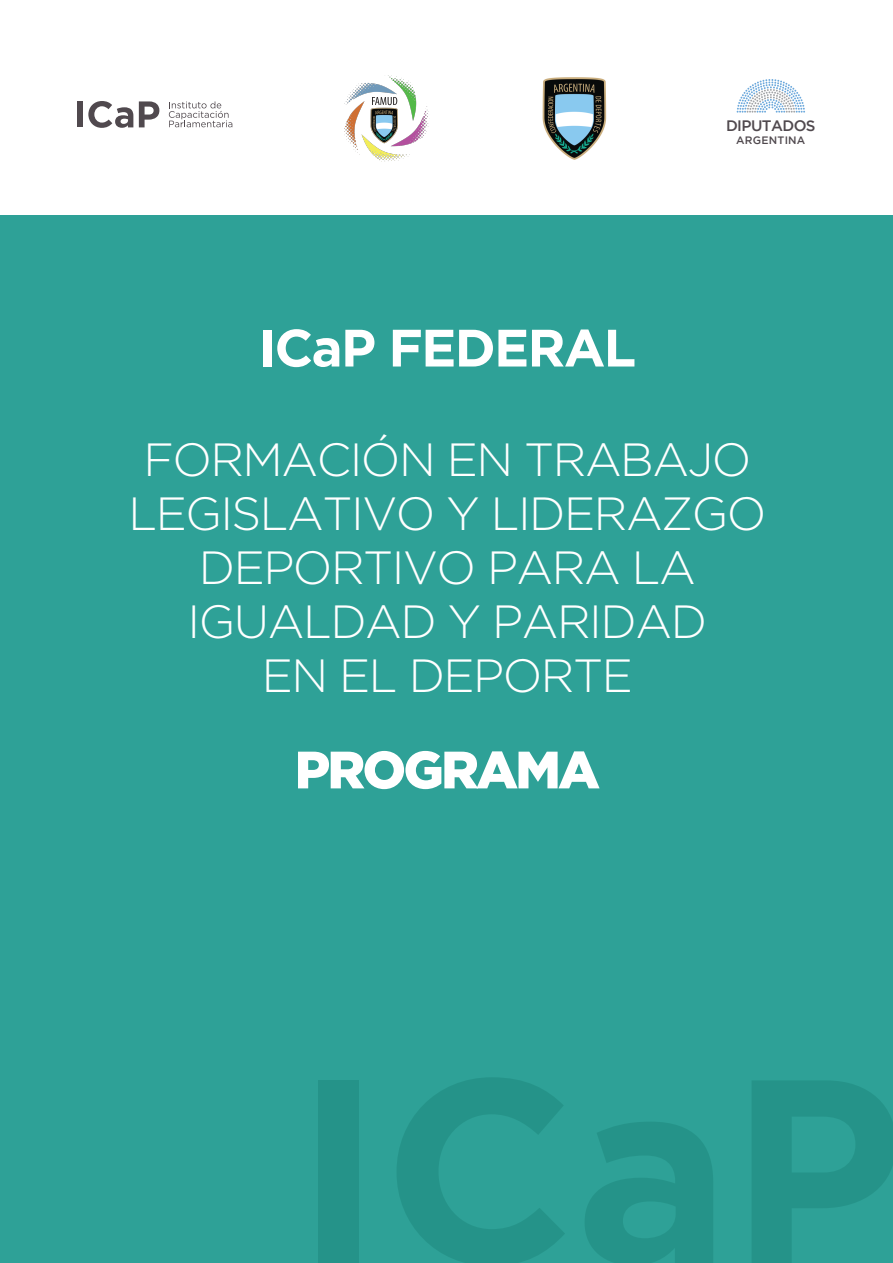
<style>
.page{position:relative;width:893px;height:1263px;background:#fff}
.page>*{position:absolute;margin:0;border:0;box-sizing:border-box;transform-origin:0 0}
.t1{font:700 52.5px "Gotham";letter-spacing:-.03em;color:#fff}
.t2{font:900 52.5px "Gotham";letter-spacing:-.05em;color:#fff}
.t3{font:300 46.5px/54px "Gotham";letter-spacing:-.03em;color:#fff;text-align:center}
.t4{font:500 15.15px "Gotham";letter-spacing:-.04em;color:#50494e}
.t5{font:500 10.65px "Gotham";letter-spacing:.02em;color:#50494e}
</style>
<div class="page">
<div style="left:0;top:216px;width:893px;height:1047px;background:#2ea197"></div>
<div style="left:319px;top:1080px;width:40px;height:183px;background:#259389"></div>
<svg style="left:397px;top:1078px;width:168px;height:185px"></svg>
<svg style="left:585px;top:1122px;width:128px;height:141px"></svg>
<svg style="left:752px;top:1081px;width:141px;height:182px"></svg>
<svg style="left:169px;top:101px;width:63px;height:26px"></svg>
<div style="left:77px;top:101px;width:6px;height:26px;background:#50494e"></div>
<svg style="left:88px;top:101px;width:45px;height:27px"></svg>
<svg style="left:139px;top:101px;width:20px;height:26px"></svg>
<svg style="left:737px;top:79px;width:68px;height:34px"></svg>
<img style="left:344px;top:75px;width:85px;height:87px">
<img style="left:542px;top:77px;width:65px;height:83px">
<p class="t1" style="left:259px;top:318px;width:379px">ICaP FEDERAL</p>
<p class="t4" style="left:726px;top:117px;width:91px">DIPUTADOS</p>
<p class="t5" style="left:736px;top:135px;width:71px">ARGENTINA</p>
<p class="t3" style="left:128px;top:432px;width:639px">FORMACIÓN EN TRABAJO<br>LEGISLATIVO Y LIDERAZGO<br>DEPORTIVO PARA LA<br>IGUALDAD Y PARIDAD<br>EN EL DEPORTE</p>
<p class="t2" style="left:295px;top:739px;width:307px">PROGRAMA</p>
</div>
